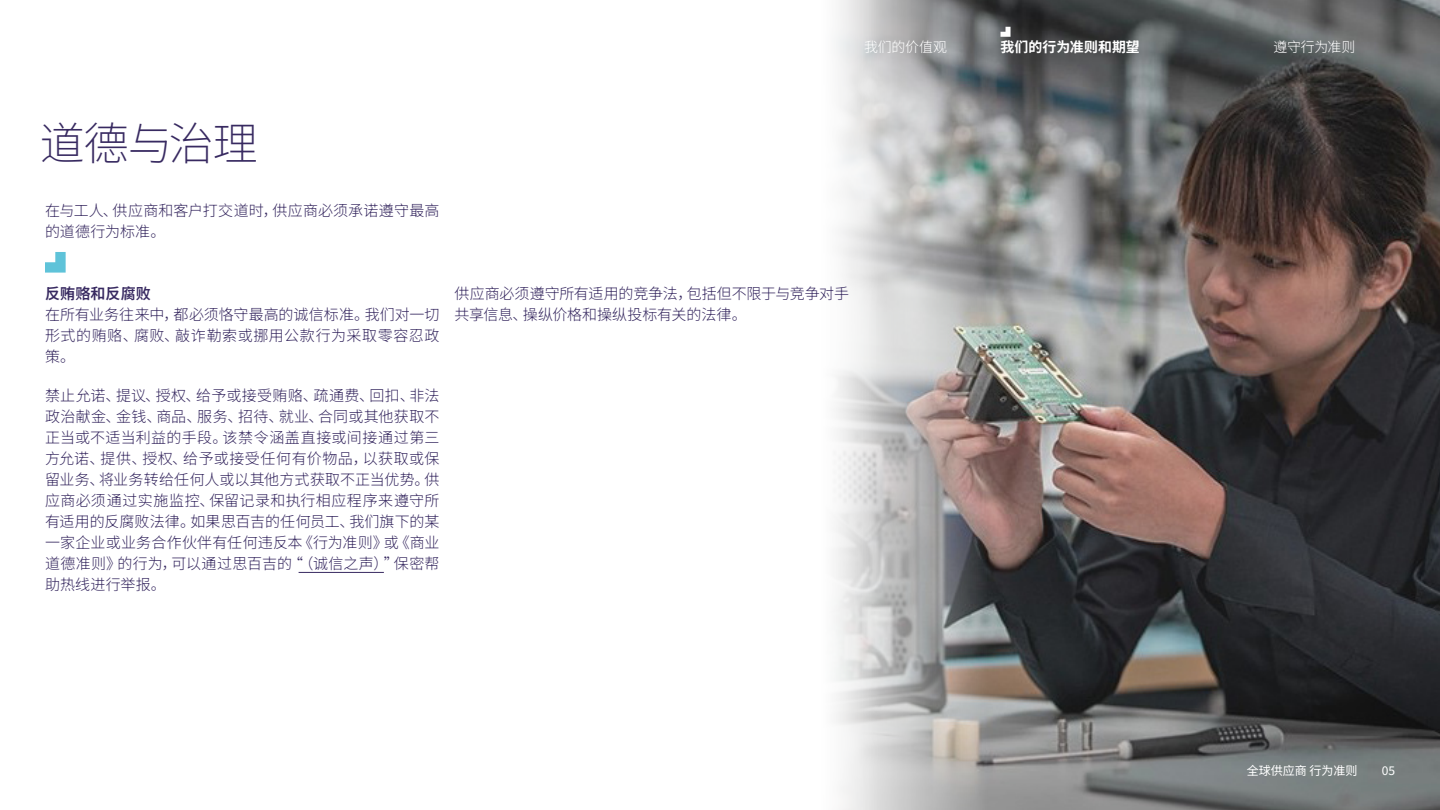
<style>
.page{position:relative;width:1440px;height:810px;background:#fff}
.page>*{position:absolute;margin:0;border:0;box-sizing:border-box;transform-origin:0 0}
.t1{font:200 45px "Noto Sans SC";letter-spacing:-.025em;color:#382a61}
.t2{font:300 15px/21px "Noto Sans SC";letter-spacing:.005em;color:#382a61}
.t3{font:600 15px "Noto Sans SC";letter-spacing:.01em;color:#382a61}
.t4{font:300 13.88px "Noto Sans SC";letter-spacing:-.01em;color:#fff}
.t5{font:700 13.88px "Noto Sans SC";letter-spacing:.005em;color:#fff}
.t6{font:12px "Noto Sans SC";color:#fff}
</style>
<div class="page">
<img style="left:879px;top:0;width:561px;height:810px">
<svg style="left:835px;top:0;width:44px;height:810px"></svg>
<hr style="left:299px;top:572px;width:85px;height:1px;background:#382a61">
<svg style="left:45px;top:252px;width:21px;height:21px"></svg>
<svg style="left:1000px;top:27px;width:11px;height:10px"></svg>
<p class="t4" style="left:864px;top:39px;width:85px">我们的价值观</p>
<p class="t5" style="left:1000px;top:39px;width:141px">我们的行为准则和期望</p>
<p class="t4" style="left:1274px;top:39px;width:83px">遵守行为准则</p>
<h1 class="t1" style="left:40px;top:118px;width:220px">道德与治理</h1>
<p class="t2" style="left:45px;top:200px;width:396px">在与工人、供应商和客户打交道时，供应商必须承诺遵守最高的道德行为标准。</p>
<p class="t3" style="left:45px;top:285px;width:107px">反贿赂和反腐败</p>
<p class="t2" style="left:45px;top:304px;width:396px;text-align:justify">在所有业务往来中，都必须恪守最高的诚信标准。我们对一切形式的贿赂、腐败、敲诈勒索或挪用公款行为采取零容忍政策。</p>
<p class="t2" style="left:45px;top:385px;width:396px;text-align:justify">禁止允诺、提议、授权、给予或接受贿赂、疏通费、回扣、非法政治献金、金钱、商品、服务、招待、就业、合同或其他获取不正当或不适当利益的手段。该禁令涵盖直接或间接通过第三方允诺、提供、授权、给予或接受任何有价物品，以获取或保留业务、将业务转给任何人或以其他方式获取不正当优势。供应商必须通过实施监控、保留记录和执行相应程序来遵守所有适用的反腐败法律。如果思百吉的任何员工、我们旗下的某一家企业或业务合作伙伴有任何违反本《行为准则》或《商业道德准则》的行为，可以通过思百吉的“（诚信之声）”保密帮助热线进行举报。</p>
<p class="t2" style="left:454px;top:283px;width:396px">供应商必须遵守所有适用的竞争法，包括但不限于与竞争对手共享信息、操纵价格和操纵投标有关的法律。</p>
<p class="t6" style="left:1247px;top:763px;width:112px">全球供应商 行为准则</p>
<p class="t6" style="left:1382px;top:763px;width:15px">05</p>
</div>
